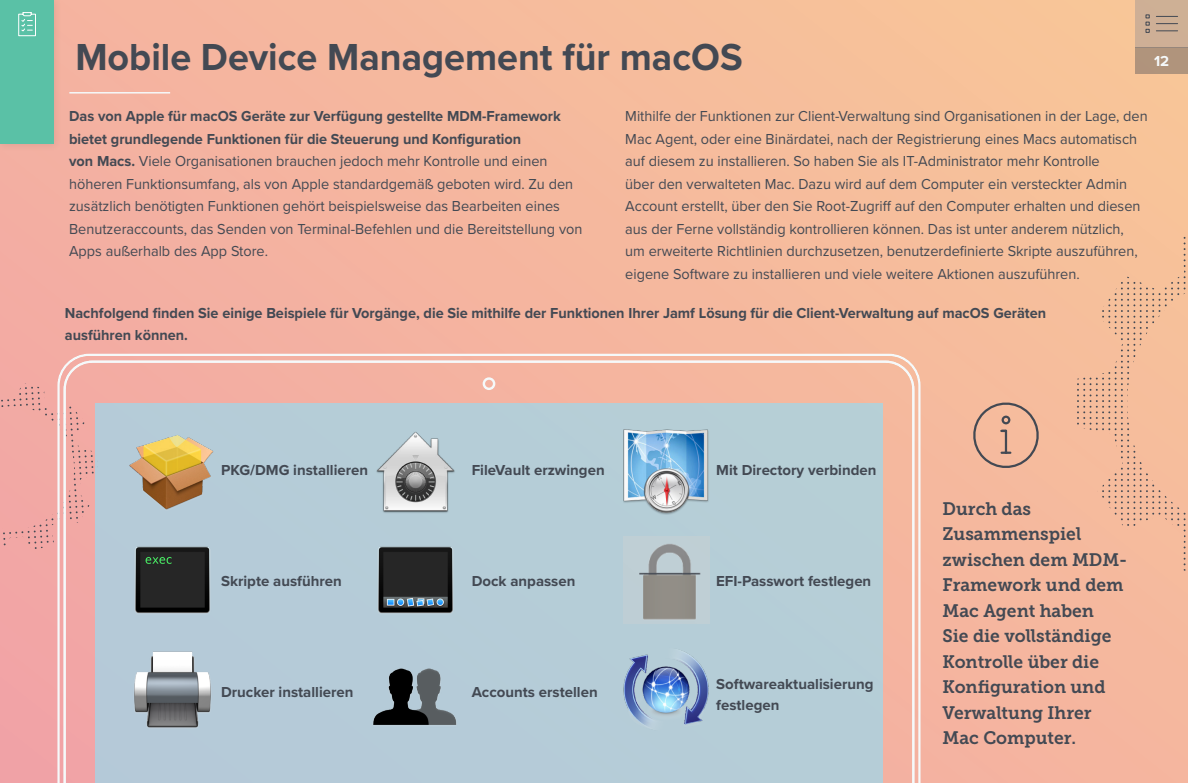
<style>
.page{position:relative;width:1188px;height:783px;background:#f5b89e}
.page>*{position:absolute;margin:0;border:0;box-sizing:border-box;transform-origin:0 0}
.t1{font:700 39px "Proxima Nova";color:#434953}
.t2{font:18px/25.5px "Museo Slab 700";color:#434953}
.t3{font:15px/22.5px "Proxima Nova";color:#434953}
.t4{font:700 15px/22.5px "Proxima Nova";color:#434953}
.t5{font:700 15px "Proxima Nova";color:#f5f9fa}
.s1{font-weight:700}
</style>
<div class="page">
<div style="left:0;top:383px;width:57px;height:168px;background:#f2a8a4"></div>
<svg style="left:1077px;top:237px;width:109px;height:334px"></svg>
<div style="left:0;top:0;width:63px;height:153px;background:#efae9e"></div>
<div style="left:0;top:0;width:54px;height:144px;background:#5ac1a6"></div>
<hr style="left:69px;top:92px;width:101px;height:2px;background:#f5f9fa">
<svg style="left:18px;top:12px;width:18px;height:24px"></svg>
<svg style="left:57px;top:353px;width:864px;height:430px"></svg>
<img style="left:130px;top:429px;width:86px;height:86px">
<img style="left:373px;top:429px;width:86px;height:86px">
<img style="left:623px;top:429px;width:86px;height:86px">
<img style="left:130px;top:537px;width:86px;height:86px">
<img style="left:373px;top:537px;width:86px;height:86px">
<img style="left:623px;top:537px;width:86px;height:86px">
<img style="left:130px;top:647px;width:86px;height:86px">
<img style="left:373px;top:647px;width:86px;height:86px">
<img style="left:623px;top:647px;width:86px;height:86px">
<svg style="left:973px;top:402px;width:66px;height:66px"></svg>
<div style="left:1136px;top:0;width:52px;height:47px;background:#ceaf95"></div>
<svg style="left:1156px;top:16px;width:22px;height:1px"></svg>
<svg style="left:1156px;top:23px;width:22px;height:1px"></svg>
<svg style="left:1146px;top:14px;width:4px;height:19px"></svg>
<svg style="left:1156px;top:30px;width:22px;height:1px"></svg>
<div style="left:1136px;top:47px;width:52px;height:27px;background:#b0947c"></div>
<p class="t1" style="left:75px;top:28px;width:669px">Mobile Device Management für macOS</p>
<p class="t3" style="left:69px;top:105px;width:515px"><span class="s1">Das von Apple für macOS Geräte zur Verfügung gestellte MDM-Framework bietet grundlegende Funktionen für die Steuerung und Konfiguration<br>von Macs.</span> Viele Organisationen brauchen jedoch mehr Kontrolle und einen höheren Funktionsumfang, als von Apple standardgemäß geboten wird. Zu den zusätzlich benötigten Funktionen gehört beispielsweise das Bearbeiten eines Benutzeraccounts, das Senden von Terminal-Befehlen und die Bereitstellung von Apps außerhalb des App Store.</p>
<p class="t3" style="left:625px;top:105px;width:524px">Mithilfe der Funktionen zur Client-Verwaltung sind Organisationen in der Lage, den Mac Agent, oder eine Binärdatei, nach der Registrierung eines Macs automatisch auf diesem zu installieren. So haben Sie als IT-Administrator mehr Kontrolle<br>über den verwalteten Mac. Dazu wird auf dem Computer ein versteckter Admin Account erstellt, über den Sie Root-Zugriff auf den Computer erhalten und diesen aus der Ferne vollständig kontrollieren können. Das ist unter anderem nützlich,<br>um erweiterte Richtlinien durchzusetzen, benutzerdefinierte Skripte auszuführen, eigene Software zu installieren und viele weitere Aktionen auszuführen.</p>
<p class="t4" style="left:65px;top:301px;width:983px">Nachfolgend finden Sie einige Beispiele für Vorgänge, die Sie mithilfe der Funktionen Ihrer Jamf Lösung für die Client-Verwaltung auf macOS Geräten ausführen können.</p>
<p class="t5" style="left:1154px;top:50px;width:17px">12</p>
<p class="t4" style="left:221px;top:458px;width:149px">PKG/DMG installieren</p>
<p class="t4" style="left:472px;top:458px;width:135px">FileVault erzwingen</p>
<p class="t4" style="left:716px;top:458px;width:162px">Mit Directory verbinden</p>
<p class="t4" style="left:221px;top:569px;width:122px">Skripte ausführen</p>
<p class="t4" style="left:221px;top:680px;width:134px">Drucker installieren</p>
<p class="t4" style="left:472px;top:569px;width:105px">Dock anpassen</p>
<p class="t4" style="left:472px;top:680px;width:128px">Accounts erstellen</p>
<p class="t4" style="left:716px;top:569px;width:157px">EFI-Passwort festlegen</p>
<p class="t4" style="left:716px;top:673px;width:159px;line-height:21px">Softwareaktualisierung festlegen</p>
<p class="t2" style="left:943px;top:496px;width:186px">Durch das<br>Zusammenspiel zwischen dem MDM-<br>Framework und dem<br>Mac Agent haben<br>Sie die vollständige<br>Kontrolle über die<br>Konfiguration und<br>Verwaltung Ihrer<br>Mac Computer.</p>
</div>
